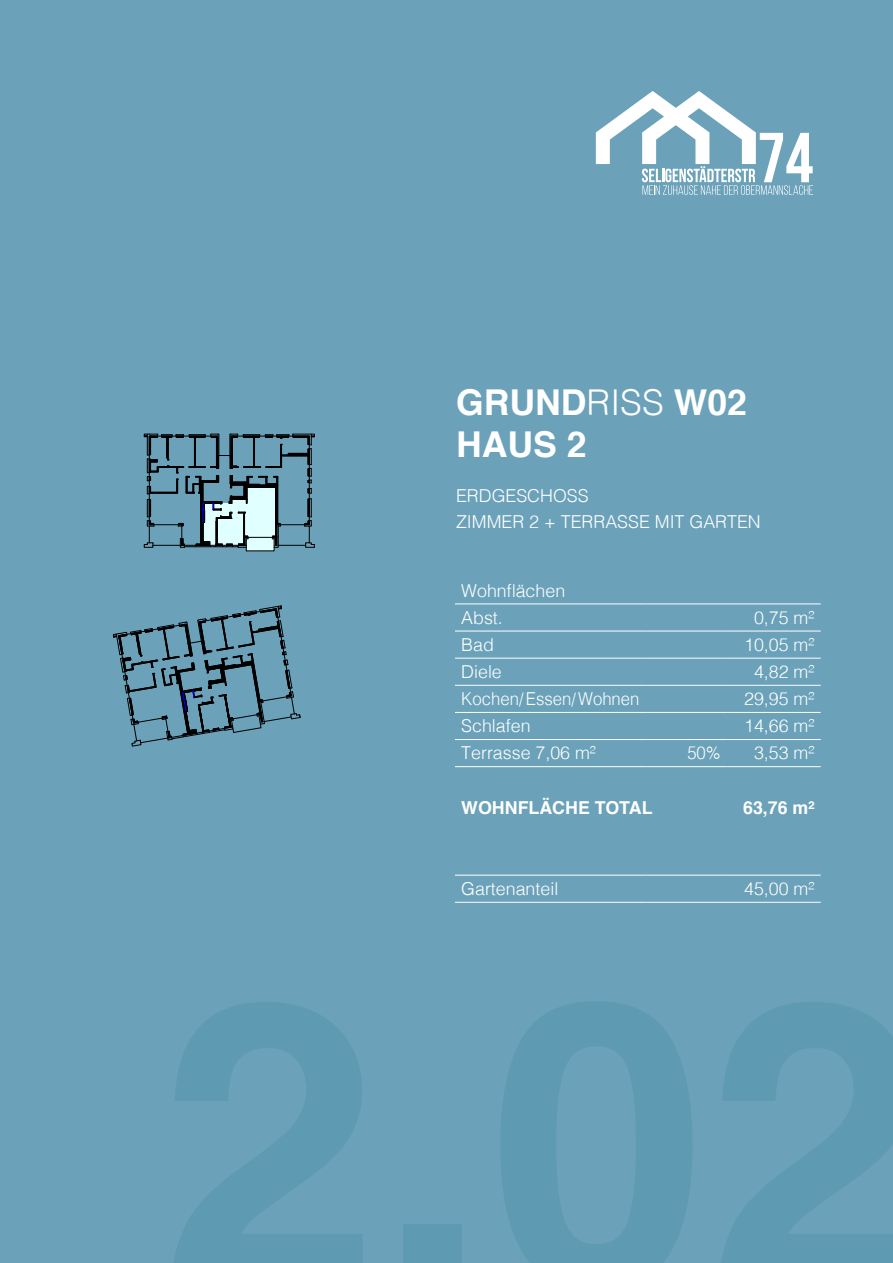
<style>
.page{position:relative;width:893px;height:1263px;background:#6ba2ba}
.page>*{position:absolute;margin:0;border:0;box-sizing:border-box;transform-origin:0 0}
.t1{font:700 35.55px/42.8px "Helvetica";color:#fff}
.t2{font:300 17.85px/25.5px "Helvetica";color:#fff}
.t3{font:300 17.85px "Helvetica";color:#fff;scale:.94 1}
.t4{font:700 17.85px "Helvetica";color:#fff}
.s1{font-weight:300}
.s2{font-size:16.8px}
</style>
<div class="page">
<svg style="left:596px;top:91px;width:217px;height:104px"></svg>
<hr style="left:455px;top:603px;width:191px;height:1px;background:#fff">
<hr style="left:646px;top:603px;width:81px;height:1px;background:#fff">
<hr style="left:727px;top:603px;width:94px;height:1px;background:#fff">
<hr style="left:455px;top:631px;width:191px;height:1px;background:#fff">
<hr style="left:646px;top:631px;width:81px;height:1px;background:#fff">
<hr style="left:727px;top:631px;width:94px;height:1px;background:#fff">
<hr style="left:455px;top:658px;width:191px;height:1px;background:#fff">
<hr style="left:646px;top:658px;width:81px;height:1px;background:#fff">
<hr style="left:727px;top:658px;width:94px;height:1px;background:#fff">
<hr style="left:455px;top:685px;width:191px;height:1px;background:#fff">
<hr style="left:646px;top:685px;width:81px;height:1px;background:#fff">
<hr style="left:727px;top:685px;width:94px;height:1px;background:#fff">
<hr style="left:646px;top:712px;width:81px;height:1px;background:#fff">
<hr style="left:455px;top:712px;width:191px;height:1px;background:#fff">
<hr style="left:727px;top:712px;width:94px;height:1px;background:#fff">
<hr style="left:455px;top:739px;width:191px;height:1px;background:#fff">
<hr style="left:727px;top:739px;width:94px;height:1px;background:#fff">
<hr style="left:455px;top:766px;width:191px;height:1px;background:#fff">
<hr style="left:727px;top:766px;width:94px;height:1px;background:#fff">
<hr style="left:455px;top:875px;width:191px;height:1px;background:#fff">
<hr style="left:646px;top:875px;width:81px;height:1px;background:#fff">
<hr style="left:727px;top:875px;width:94px;height:1px;background:#fff">
<hr style="left:455px;top:902px;width:191px;height:1px;background:#fff">
<hr style="left:646px;top:902px;width:81px;height:1px;background:#fff">
<hr style="left:727px;top:902px;width:94px;height:1px;background:#fff">
<hr style="left:646px;top:739px;width:81px;height:1px;background:#fff">
<hr style="left:646px;top:766px;width:81px;height:1px;background:#fff">
<svg style="left:144px;top:434px;width:171px;height:117px"></svg>
<svg style="left:113px;top:606px;width:187px;height:140px"></svg>
<h1 class="t1" style="left:456px;top:381px;width:292px">GRUND<span class="s1">RISS</span> W02<br>HAUS 2</h1>
<p class="t2" style="left:456px;top:482px;width:306px">ERDGESCHOSS<br>ZIMMER 2 + TERRASSE MIT GARTEN</p>
<p class="t2" style="left:461px;top:576px;width:105px;line-height:27.2px">Wohnflächen<br>Abst.</p>
<p class="t2" style="left:754px;top:603px;width:62px">0,75 m²</p>
<p class="t2" style="left:461px;top:631px;width:34px">Bad</p>
<p class="t2" style="left:744px;top:631px;width:72px">10,05 m²</p>
<p class="t2" style="left:461px;top:658px;width:42px">Diele</p>
<p class="t2" style="left:754px;top:658px;width:62px">4,82 m²</p>
<p class="t3" style="left:461px;top:684px;width:191px">Kochen<span class="s2">/</span>Essen<span class="s2">/</span>Wohnen</p>
<p class="t2" style="left:744px;top:685px;width:72px">29,95 m²</p>
<p class="t2" style="left:461px;top:712px;width:71px">Schlafen</p>
<p class="t2" style="left:744px;top:712px;width:72px">14,66 m²</p>
<p class="t2" style="left:461px;top:739px;width:136px">Terrasse 7,06 m²</p>
<p class="t3" style="left:687px;top:738px;width:37px">50%</p>
<p class="t2" style="left:754px;top:739px;width:62px">3,53 m²</p>
<p class="t4" style="left:461px;top:793px;width:193px">WOHNFLÄCHE TOTAL</p>
<p class="t4" style="left:743px;top:793px;width:73px">63,76 m²</p>
<p class="t2" style="left:461px;top:875px;width:98px">Gartenanteil</p>
<p class="t2" style="left:744px;top:875px;width:72px">45,00 m²</p>
</div>
